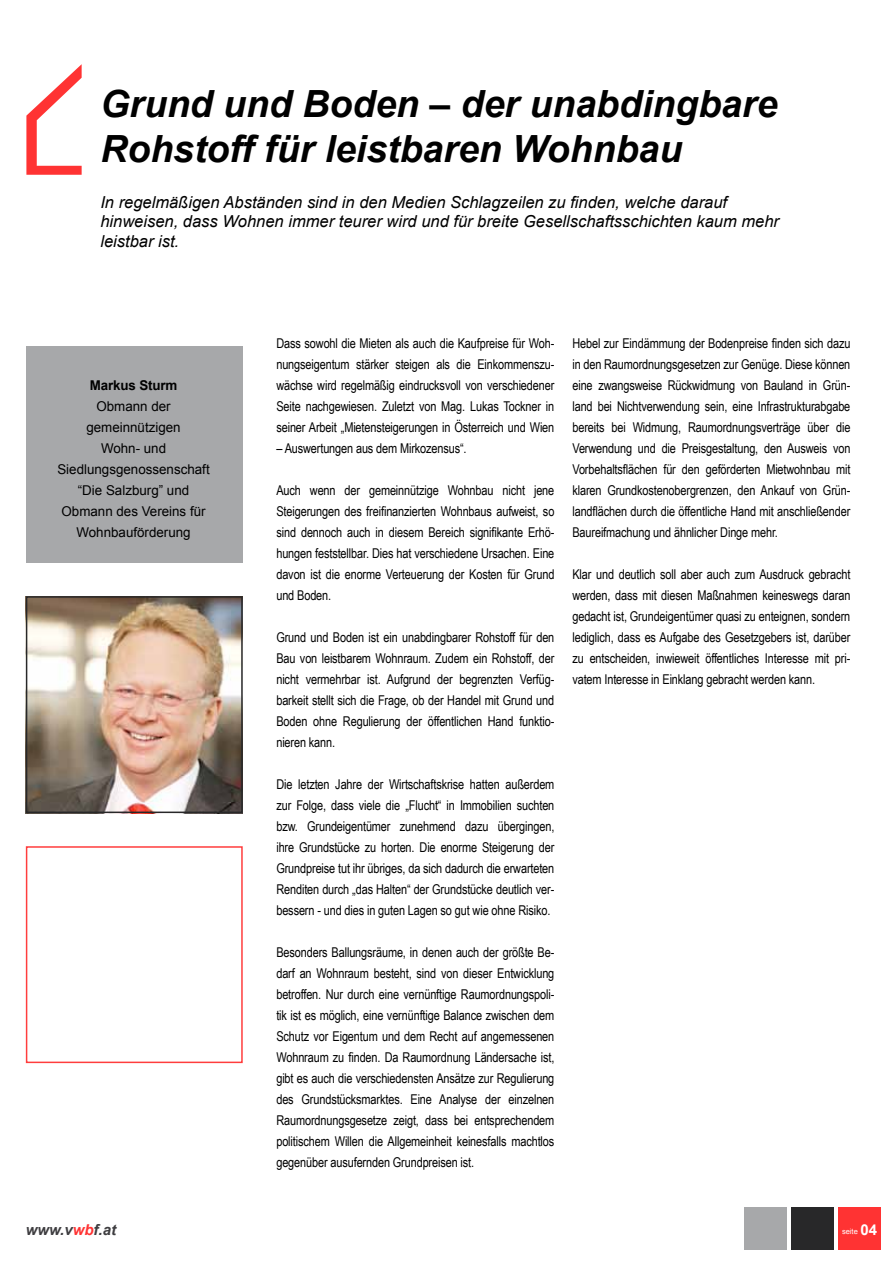
<style>
.page{position:relative;width:893px;height:1263px;background:#fff}
.page>*{position:absolute;margin:0;border:0;box-sizing:border-box;transform-origin:0 0}
.t1{font:italic 700 37.5px/45px "Arial";color:#000}
.t2{font:italic 16.5px/19.8px "Arial";color:#000}
.t3{font:italic 700 15px "Arial";color:#3e3d40}
.t4{font:13.5px/21px "Arial Narrow";letter-spacing:-.01em;color:#000;text-align:justify}
.t5{font:13.5px/21px "Arial";color:#000;text-align:center}
.t6{font:700 13.5px "Arial";letter-spacing:-.01em;color:#000}
.t7{font:7.5px "Arial";color:#fff}
.s1{color:#f33}
.s2{font-weight:700;font-size:15px}
</style>
<div class="page">
<div style="left:26px;top:346px;width:217px;height:217px;background:#a7a8aa"></div>
<div style="left:744px;top:1208px;width:42px;height:42px;background:#a7a8aa"></div>
<img style="left:29px;top:599px;width:211px;height:211px">
<div style="left:26px;top:596px;width:217px;height:217px;border:2px solid #282829"></div>
<div style="left:791px;top:1208px;width:42px;height:42px;background:#282829"></div>
<div style="left:26px;top:846px;width:217px;height:217px;border:2px solid #ff3d3d"></div>
<div style="left:838px;top:1208px;width:42px;height:42px;background:#f33"></div>
<svg style="left:26px;top:64px;width:56px;height:111px"></svg>
<h1 class="t1" style="left:100px;top:83px;width:679px">Grund und Boden – der unabdingbare<br>Rohstoff für leistbaren Wohnbau</h1>
<p class="t2" style="left:100px;top:192px;width:680px">In regelmäßigen Abständen sind in den Medien Schlagzeilen zu finden, welche darauf hinweisen, dass Wohnen immer teurer wird und für breite Gesellschaftsschichten kaum mehr leistbar ist.</p>
<p class="t6" style="left:90px;top:377px;width:89px">Markus Sturm</p>
<p class="t5" style="left:57px;top:396px;width:154px">Obmann der gemeinnützigen<br>Wohn- und<br>Siedlungsgenossenschaft “Die Salzburg” und<br>Obmann des Vereins für<br>Wohnbauförderung</p>
<p class="t4" style="left:276px;top:332px;width:279px">Dass sowohl die Mieten als auch die Kaufpreise für Woh&shy;nungseigentum stärker steigen als die Einkommenszu&shy;wächse wird regelmäßig eindrucksvoll von verschiedener Seite nachgewiesen. Zuletzt von Mag. Lukas Tockner in seiner Arbeit „Mietensteigerungen in Österreich und Wien</p>
<p class="t4" style="left:276px;top:437px;width:192px">– Auswertungen aus dem Mirkozensus“.</p>
<p class="t4" style="left:276px;top:479px;width:280px">Auch wenn der gemeinnützige Wohnbau nicht jene Steigerungen des freifinanzierten Wohnbaus aufweist, so sind dennoch auch in diesem Bereich signifikante Erhö&shy;hungen feststellbar. Dies hat verschiedene Ursachen. Eine davon ist die enorme Verteuerung der Kosten für Grund und Boden.</p>
<p class="t4" style="left:276px;top:626px;width:279px">Grund und Boden ist ein unabdingbarer Rohstoff für den Bau von leistbarem Wohnraum. Zudem ein Rohstoff, der nicht vermehrbar ist. Aufgrund der begrenzten Verfüg&shy;barkeit stellt sich die Frage, ob der Handel mit Grund und Boden ohne Regulierung der öffentlichen Hand funktio&shy;nieren kann.</p>
<p class="t4" style="left:276px;top:773px;width:280px">Die letzten Jahre der Wirtschaftskrise hatten außerdem zur Folge, dass viele die „Flucht“ in Immobilien suchten bzw. Grundeigentümer zunehmend dazu übergingen, ihre Grundstücke zu horten. Die enorme Steigerung der Grundpreise tut ihr übriges, da sich dadurch die erwarteten Renditen durch „das Halten“ der Grundstücke deutlich ver&shy;bessern - und dies in guten Lagen so gut wie ohne Risiko.</p>
<p class="t4" style="left:276px;top:941px;width:280px">Besonders Ballungsräume, in denen auch der größte Be&shy;darf an Wohnraum besteht, sind von dieser Entwicklung betroffen. Nur durch eine vernünftige Raumordnungspoli&shy;tik ist es möglich, eine vernünftige Balance zwischen dem Schutz vor Eigentum und dem Recht auf angemessenen Wohnraum zu finden. Da Raumordnung Ländersache ist, gibt es auch die verschiedensten Ansätze zur Regulierung des Grundstücksmarktes. Eine Analyse der einzelnen Raumordnungsgesetze zeigt, dass bei entsprechendem politischem Willen die Allgemeinheit keinesfalls machtlos gegenüber ausufernden Grundpreisen ist.</p>
<p class="t4" style="left:572px;top:332px;width:279px">Hebel zur Eindämmung der Bodenpreise finden sich dazu in den Raumordnungsgesetzen zur Genüge. Diese können eine zwangsweise Rückwidmung von Bauland in Grün&shy;land bei Nichtverwendung sein, eine Infrastrukturabgabe bereits bei Widmung, Raumordnungsverträge über die Verwendung und die Preisgestaltung, den Ausweis von Vorbehaltsflächen für den geförderten Mietwohnbau mit klaren Grundkostenobergrenzen, den Ankauf von Grün&shy;landflächen durch die öffentliche Hand mit anschließender Baureifmachung und ähnlicher Dinge mehr.</p>
<p class="t4" style="left:572px;top:563px;width:279px">Klar und deutlich soll aber auch zum Ausdruck gebracht werden, dass mit diesen Maßnahmen keineswegs daran gedacht ist, Grundeigentümer quasi zu enteignen, sondern lediglich, dass es Aufgabe des Gesetzgebers ist, darüber zu entscheiden, inwieweit öffentliches Interesse mit pri&shy;vatem Interesse in Einklang gebracht werden kann.</p>
<p class="t3" style="left:26px;top:1220px;width:92px">www.v<span class="s1">wb</span>f.at</p>
<p class="t7" style="left:842px;top:1227px;width:37px">seite <span class="s2">04</span></p>
</div>
